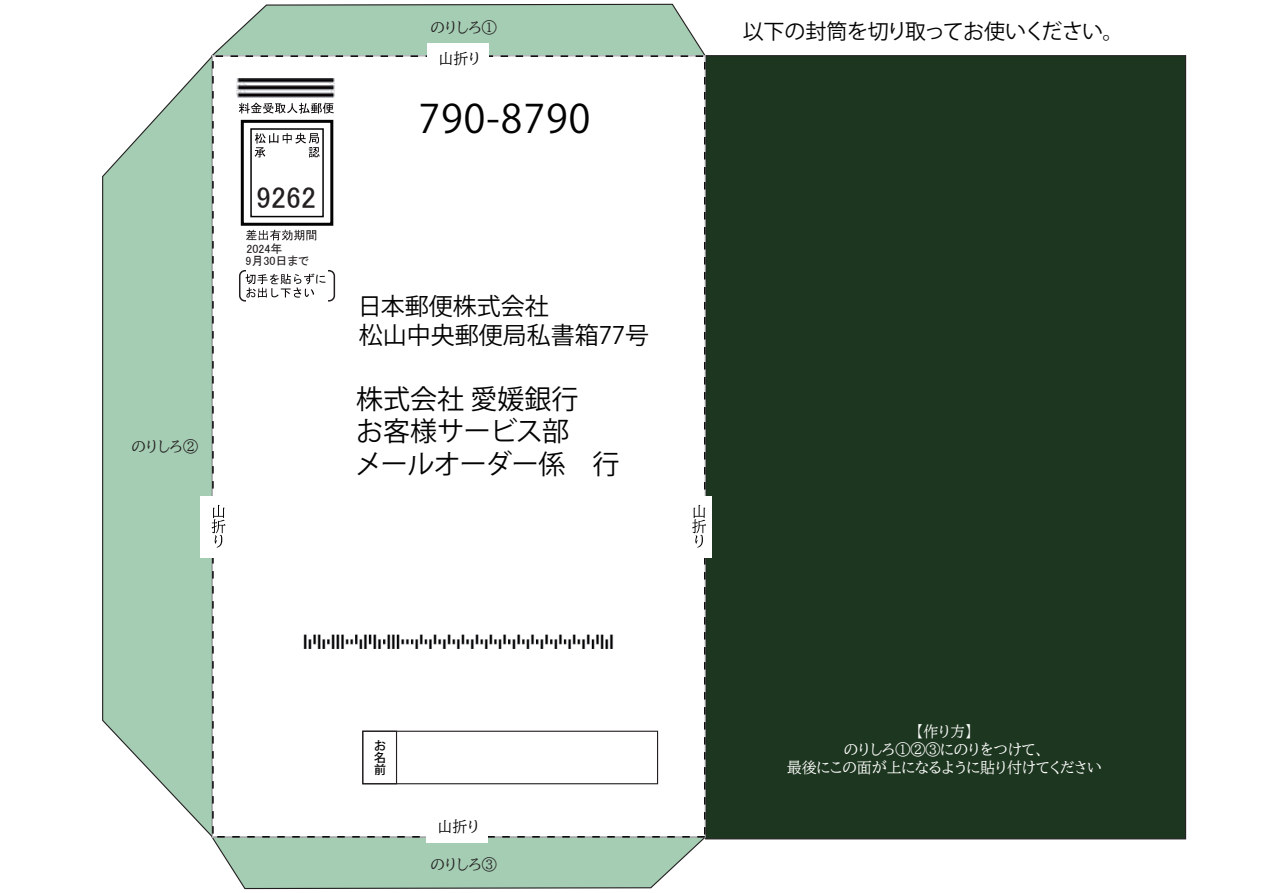
<style>
.page{position:relative;width:1263px;height:893px;background:#fff}
.page>*{position:absolute;margin:0;border:0;box-sizing:border-box;transform-origin:0 0}
.t1{font:39px "Koz Go Pro";letter-spacing:.03em;color:#030303}
.t2{font:30px "MS P Gothic";color:#231f20}
.t3{font:27px/32.4px "Koz Go Pro";letter-spacing:-.01em;color:#030303}
.t4{font:24px/28.8px "Koz Go Pro";color:#030303}
.t5{font:21px "Koz Go Pro";letter-spacing:-.03em;color:#030303}
.t6{font:15px/18px "BIZ UDP Mincho Medium";color:#fff;text-align:center}
.t7{font:15px "BIZ UDP Mincho Medium";color:#231f20}
.t8{font:15px "BIZ UDP Mincho Medium";color:#030303}
.t9{font:12px/12px "MS P Gothic";color:#231f20}
.t10{font:500 12px "Koz Go Pr 6 N";color:#030303}
</style>
<div class="page">
<svg style="left:213px;top:838px;width:495px;height:52px;background:#acceb8"></svg>
<svg style="left:102px;top:57px;width:112px;height:783px"></svg>
<svg style="left:211px;top:3px;width:495px;height:54px;background:#aacbb6"></svg>
<img style="left:237px;top:79px;width:98px;height:19px">
<div style="left:250px;top:128px;width:74px;height:89px;background:#fff;border:2px solid #030303"></div>
<svg style="left:239px;top:103px;width:95px;height:11px"></svg>
<svg style="left:246px;top:273px;width:79px;height:25px"></svg>
<div style="left:241px;top:120px;width:92px;height:106px;border:3px solid #030303"></div>
<div style="left:239px;top:270px;width:96px;height:32px;border:2px solid #231f20;border-radius:5px"></div>
<hr style="left:246px;top:269px;width:82px;height:4px;background:#fff">
<hr style="left:246px;top:298px;width:82px;height:4px;background:#fff">
<svg style="left:246px;top:230px;width:70px;height:11px"></svg>
<svg style="left:255px;top:133px;width:65px;height:24px"></svg>
<div style="left:705px;top:55px;width:481px;height:784px;background:#1d361f;border:1px solid #231f20"></div>
<div style="left:362px;top:731px;width:296px;height:53px;border:1px solid #231f20"></div>
<div style="left:362px;top:731px;width:35px;height:53px;border:1px solid #231f20"></div>
<img style="left:303px;top:634px;width:311px;height:15px">
<div style="left:427px;top:43px;width:62px;height:31px;background:#fff"></div>
<div style="left:426px;top:812px;width:62px;height:30px;background:#fff"></div>
<div style="left:200px;top:496px;width:31px;height:61px;background:#fff"></div>
<svg style="left:212px;top:505px;width:14px;height:43px"></svg>
<div style="left:681px;top:496px;width:30px;height:61px;background:#fff"></div>
<svg style="left:692px;top:505px;width:14px;height:43px"></svg>
<p class="t7" style="left:132px;top:439px;width:68px">のりしろ②</p>
<h2 class="t2" style="left:256px;top:182px;width:61px">9262</h2>
<p class="t9" style="left:246px;top:243px;width:65px">2024年<br>9月30日まで</p>
<p class="t7" style="left:430px;top:20px;width:68px">のりしろ①</p>
<p class="t8" style="left:439px;top:50px;width:43px">山折り</p>
<h1 class="t1" style="left:418px;top:93px;width:173px">790-8790</h1>
<h3 class="t4" style="left:358px;top:293px;width:293px">日本郵便株式会社<br>松山中央郵便局私書箱77号</h3>
<h3 class="t3" style="left:355px;top:384px;width:266px">株式会社 愛媛銀行<br>お客様サービス部<br>メールオーダー係　行</h3>
<h3 class="t5" style="left:743px;top:18px;width:382px">以下の封筒を切り取ってお使いください。</h3>
<p class="t6" style="left:844px;top:722px;width:202px">【作り方】<br>のりしろ①②③にのりをつけて、</p>
<p class="t10" style="left:374px;top:739px;width:13px">お</p>
<p class="t10" style="left:374px;top:751px;width:13px">名</p>
<p class="t10" style="left:374px;top:763px;width:13px">前</p>
<p class="t6" style="left:787px;top:758px;width:316px">最後にこの面が上になるように貼り付けてください</p>
<p class="t8" style="left:437px;top:819px;width:43px">山折り</p>
<p class="t7" style="left:430px;top:857px;width:68px">のりしろ③</p>
</div>
